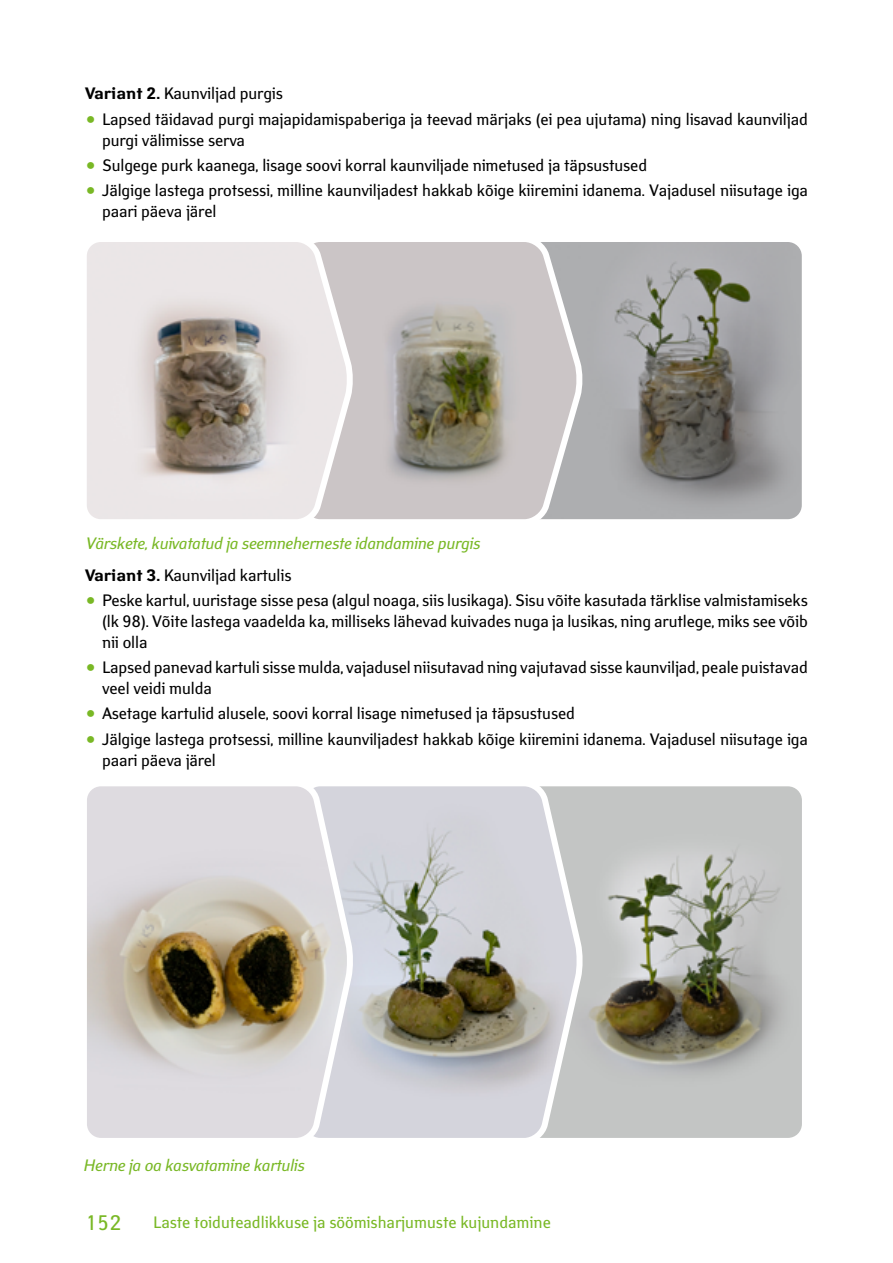
<style>
.page{position:relative;width:893px;height:1263px;background:#fff}
.page>*{position:absolute;margin:0;border:0;box-sizing:border-box;transform-origin:0 0}
.t1{font:21px "Yanus";color:#79b825}
.t2{font:16.5px/25.2px "Yanus";letter-spacing:-.005em;color:#000}
.t3{font:italic 16.5px "Yanus";letter-spacing:-.01em;color:#79b825}
.t4{font:16.5px "Yanus";color:#79b825}
.s1{font-weight:700}
</style>
<div class="page">
<img style="left:587px;top:243px;width:214px;height:275px">
<div style="left:507px;top:236px;width:301px;height:289px;border:6px solid #fff;border-radius:17px"></div>
<img style="left:587px;top:787px;width:214px;height:350px">
<div style="left:507px;top:780px;width:301px;height:364px;border:6px solid #fff;border-radius:17px"></div>
<svg style="left:358px;top:236px;width:229px;height:289px;background:#b9b5b1"></svg>
<svg style="left:358px;top:780px;width:229px;height:364px;background:#bfbfbe"></svg>
<svg style="left:87px;top:242px;width:271px;height:278px;background:#d2ccca"></svg>
<svg style="left:87px;top:786px;width:271px;height:352px;background:#c6c0ba"></svg>
<p class="t2" style="left:102px;top:81px;width:707px;text-indent:-17px"><span class="s1">Variant 2.</span> Kaunviljad purgis<br>Lapsed täidavad purgi majapidamispaberiga ja teevad märjaks (ei pea ujutama) ning lisavad kaunviljad</p>
<p class="t2" style="left:102px;top:127px;width:707px">purgi välimisse serva<br>Sulgege purk kaanega, lisage soovi korral kaunviljade nimetused ja täpsustused<br>Jälgige lastega protsessi, milline kaunviljadest hakkab kõige kiiremini idanema. Vajadusel niisutage iga</p>
<p class="t2" style="left:102px;top:199px;width:116px">paari päeva järel</p>
<p class="t3" style="left:85px;top:533px;width:396px">Värskete, kuivatatud ja seemneherneste idandamine purgis</p>
<p class="t2" style="left:102px;top:562px;width:707px;text-indent:-17px"><span class="s1">Variant 3.</span> Kaunviljad kartulis<br>Peske kartul, uuristage sisse pesa (algul noaga, siis lusikaga). Sisu võite kasutada tärklise valmistamiseks</p>
<p class="t2" style="left:102px;top:610px;width:707px;line-height:21px">(lk 98). Võite lastega vaadelda ka, milliseks lähevad kuivades nuga ja lusikas, ning arutlege, miks see võib nii olla</p>
<p class="t2" style="left:102px;top:657px;width:707px;line-height:21px">Lapsed panevad kartuli sisse mulda, vajadusel niisutavad ning vajutavad sisse kaunviljad, peale puistavad veel veidi mulda</p>
<p class="t2" style="left:102px;top:701px;width:707px">Asetage kartulid alusele, soovi korral lisage nimetused ja täpsustused<br>Jälgige lastega protsessi, milline kaunviljadest hakkab kõige kiiremini idanema. Vajadusel niisutage iga</p>
<p class="t2" style="left:102px;top:747px;width:115px">paari päeva järel</p>
<p class="t3" style="left:83px;top:1155px;width:223px">Herne ja oa kasvatamine kartulis</p>
<p class="t1" style="left:85px;top:1210px;width:38px">152</p>
<p class="t4" style="left:153px;top:1212px;width:399px">Laste toiduteadlikkuse ja söömisharjumuste kujundamine</p>
</div>
